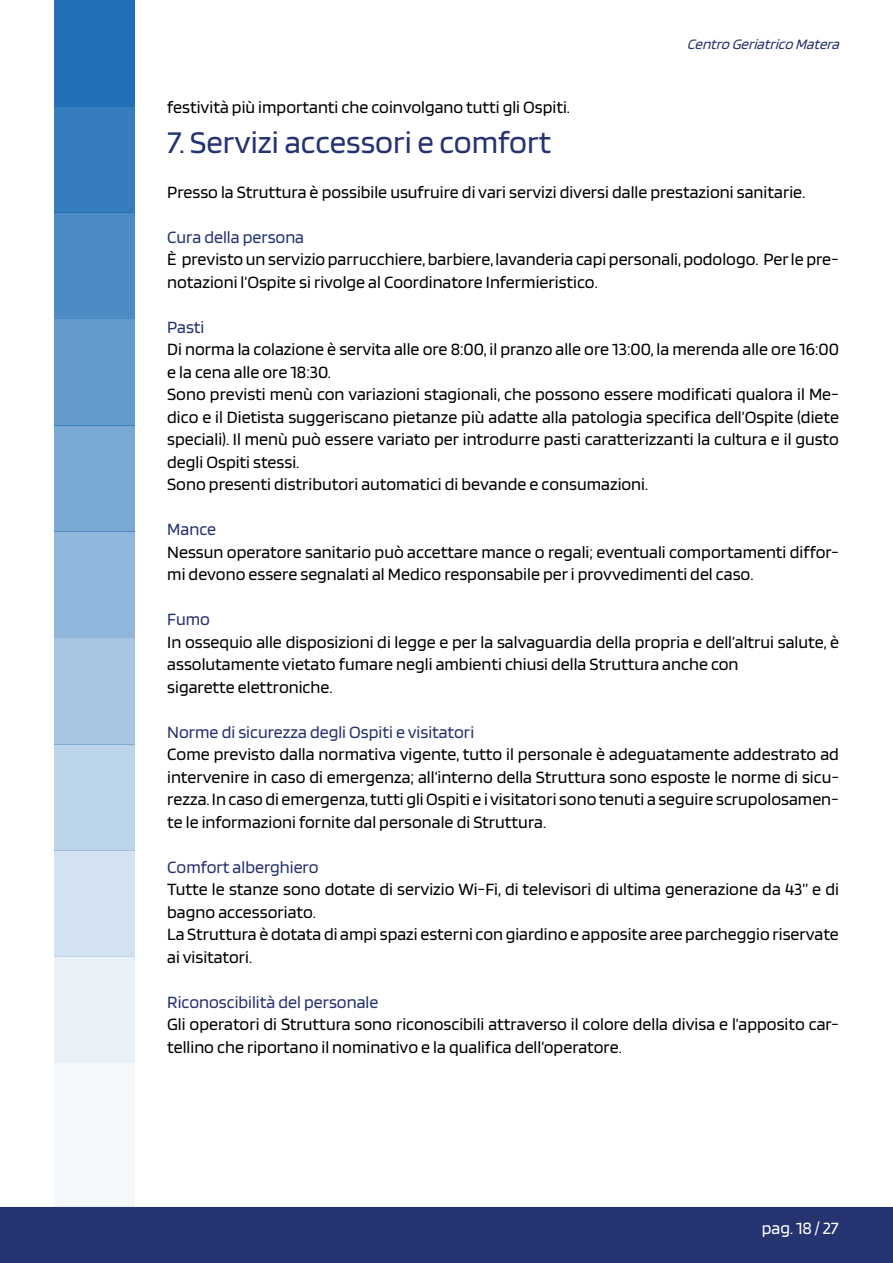
<style>
.page{position:relative;width:893px;height:1263px;background:#fff}
.page>*{position:absolute;margin:0;border:0;box-sizing:border-box;transform-origin:0 0}
.t1{font:33px "Blinker";color:#253471}
.t2{font:18px/22.5px "Blinker";color:#000}
.t3{font:18px "Blinker";color:#253471}
.t4{font:18px "Blinker";color:#fff}
.t5{font:italic 15px "Blinker";color:#243570}
</style>
<div class="page">
<div style="left:0;top:1207px;width:893px;height:56px;background:#253471"></div>
<div style="left:54px;top:106px;width:81px;height:107px;background:#367dbe"></div>
<div style="left:54px;top:0;width:81px;height:106px;background:#206fb7"></div>
<div style="left:54px;top:213px;width:81px;height:106px;background:#4c8bc5"></div>
<div style="left:54px;top:319px;width:81px;height:106px;background:#639acc"></div>
<div style="left:54px;top:425px;width:81px;height:106px;background:#79a8d3"></div>
<div style="left:54px;top:531px;width:81px;height:107px;background:#8fb7db"></div>
<div style="left:54px;top:638px;width:81px;height:106px;background:#a6c5e2"></div>
<div style="left:54px;top:744px;width:81px;height:106px;background:#bcd4e9"></div>
<div style="left:54px;top:850px;width:81px;height:107px;background:#d3e2f0"></div>
<div style="left:54px;top:957px;width:81px;height:106px;background:#e9f0f7"></div>
<div style="left:54px;top:1063px;width:81px;height:146px;background:#f4f8fb"></div>
<p class="t5" style="left:687px;top:37px;width:158px">Centro Geriatrico Matera</p>
<p class="t2" style="left:167px;top:96px;width:404px">festività più importanti che coinvolgano tutti gli Ospiti.</p>
<h1 class="t1" style="left:167px;top:125px;width:385px">7. Servizi accessori e comfort</h1>
<p class="t2" style="left:167px;top:181px;width:639px">Presso la Struttura è possibile usufruire di vari servizi diversi dalle prestazioni sanitarie.</p>
<p class="t3" style="left:167px;top:227px;width:138px">Cura della persona</p>
<p class="t2" style="left:167px;top:248px;width:673px">È previsto un servizio parrucchiere, barbiere, lavanderia capi personali, podologo. Per le pre&shy;notazioni l’Ospite si rivolge al Coordinatore Infermieristico.</p>
<p class="t3" style="left:167px;top:317px;width:39px">Pasti</p>
<p class="t2" style="left:167px;top:338px;width:673px">Di norma la colazione è servita alle ore 8:00, il pranzo alle ore 13:00, la merenda alle ore 16:00 e la cena alle ore 18:30.<br>Sono previsti menù con variazioni stagionali, che possono essere modificati qualora il Me&shy;dico e il Dietista suggeriscano pietanze più adatte alla patologia specifica dell’Ospite (diete speciali). Il menù può essere variato per introdurre pasti caratterizzanti la cultura e il gusto degli Ospiti stessi.<br>Sono presenti distributori automatici di bevande e consumazioni.</p>
<p class="t3" style="left:167px;top:520px;width:50px">Mance</p>
<p class="t2" style="left:167px;top:541px;width:673px">Nessun operatore sanitario può accettare mance o regali; eventuali comportamenti diffor&shy;mi devono essere segnalati al Medico responsabile per i provvedimenti del caso.</p>
<p class="t3" style="left:167px;top:610px;width:44px">Fumo</p>
<p class="t2" style="left:167px;top:631px;width:673px">In ossequio alle disposizioni di legge e per la salvaguardia della propria e dell’altrui salute, è assolutamente vietato fumare negli ambienti chiusi della Struttura anche con<br>sigarette elettroniche.</p>
<p class="t3" style="left:167px;top:722px;width:308px">Norme di sicurezza degli Ospiti e visitatori</p>
<p class="t2" style="left:167px;top:743px;width:673px;text-align:justify">Come previsto dalla normativa vigente, tutto il personale è adeguatamente addestrato ad intervenire in caso di emergenza; all’interno della Struttura sono esposte le norme di sicu&shy;rezza. In caso di emergenza, tutti gli Ospiti e i visitatori sono tenuti a seguire scrupolosamen&shy;te le informazioni fornite dal personale di Struttura.</p>
<p class="t3" style="left:167px;top:857px;width:153px">Comfort alberghiero</p>
<p class="t2" style="left:167px;top:878px;width:673px">Tutte le stanze sono dotate di servizio Wi-Fi, di televisori di ultima generazione da 43” e di bagno accessoriato.<br>La Struttura è dotata di ampi spazi esterni con giardino e apposite aree parcheggio riservate ai visitatori.</p>
<p class="t3" style="left:167px;top:992px;width:213px">Riconoscibilità del personale</p>
<p class="t2" style="left:167px;top:1013px;width:673px">Gli operatori di Struttura sono riconoscibili attraverso il colore della divisa e l’apposito car&shy;tellino che riportano il nominativo e la qualifica dell’operatore.</p>
<p class="t4" style="left:762px;top:1218px;width:79px">pag. 18 / 27</p>
</div>
